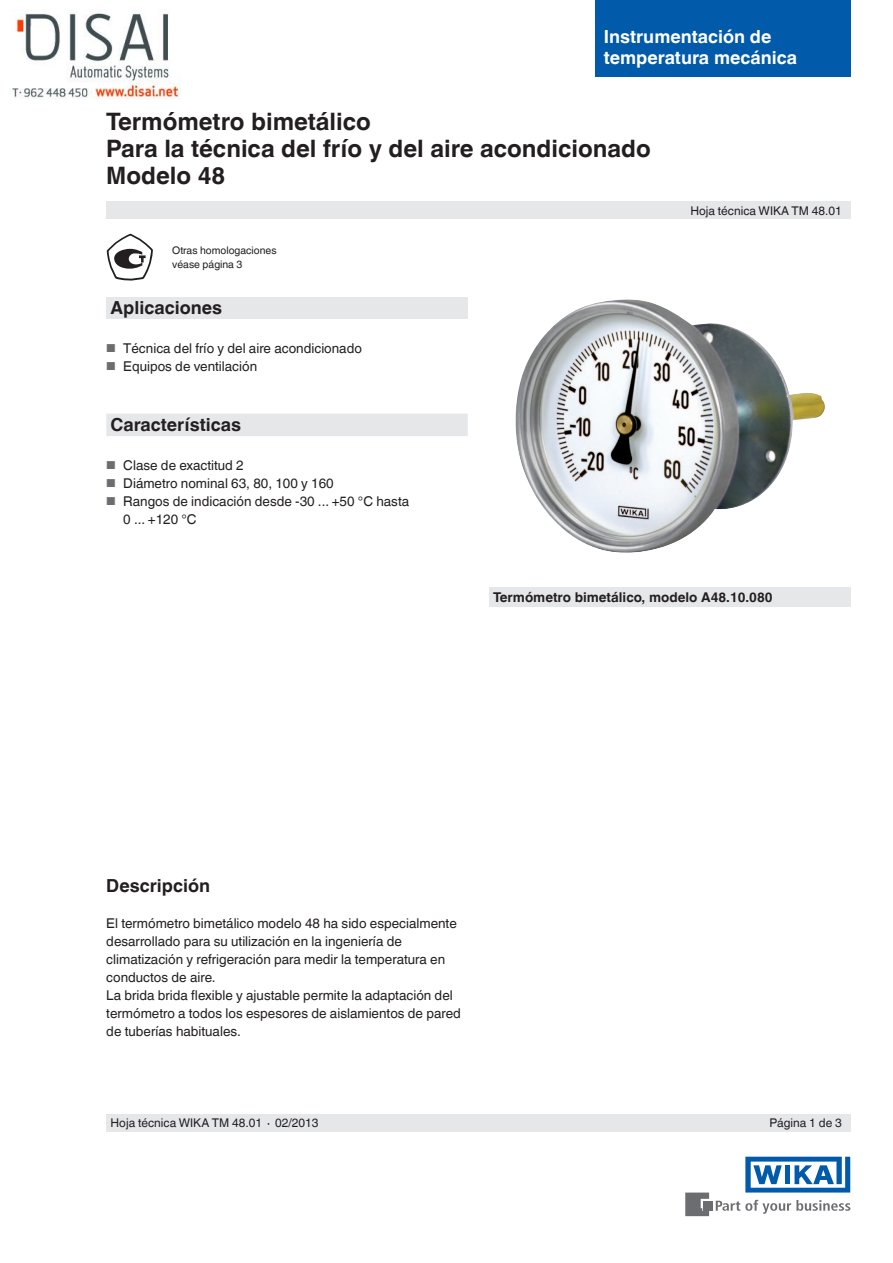
<style>
.page{position:relative;width:893px;height:1263px;background:#fff}
.page>*{position:absolute;margin:0;border:0;box-sizing:border-box;transform-origin:0 0}
.t1{font:700 24px/27px "Helvetica World";color:#231f20}
.t2{font:700 18px "Helvetica World";color:#231f20}
.t3{font:700 18px/21px "Helvetica World";color:#fff}
.t4{font:13.5px/18px "Helvetica World";color:#231f20}
.t5{font:700 13.5px "Helvetica World";color:#231f20}
.t6{font:12px "Helvetica World";color:#231f20}
.t7{font:10.5px/13.5px "Helvetica World";color:#231f20}
.s1{font-size:11.55px;color:#6c6d70}
</style>
<div class="page">
<div style="left:106px;top:298px;width:362px;height:21px;background:#e6e7e9"></div>
<svg style="left:716px;top:1200px;width:134px;height:14px"></svg>
<div style="left:703px;top:1201px;width:9px;height:9px;background:#6c6d70"></div>
<svg style="left:685px;top:1192px;width:24px;height:24px"></svg>
<svg style="left:745px;top:1157px;width:105px;height:35px"></svg>
<div style="left:106px;top:202px;width:744px;height:17px;background:#e6e7e9"></div>
<div style="left:106px;top:1114px;width:744px;height:17px;background:#e6e7e9"></div>
<div style="left:595px;top:0;width:255px;height:77px;background:#015aaa"></div>
<img style="left:515px;top:299px;width:310px;height:254px">
<div style="left:489px;top:587px;width:361px;height:19px;background:#e6e7e9"></div>
<div style="left:106px;top:414px;width:362px;height:22px;background:#e6e7e9"></div>
<svg style="left:107px;top:234px;width:46px;height:47px"></svg>
<img style="left:12px;top:9px;width:169px;height:90px">
<h2 class="t3" style="left:604px;top:26px;width:195px">Instrumentación de temperatura mecánica</h2>
<h1 class="t1" style="left:106px;top:108px;width:546px">Termómetro bimetálico<br>Para la técnica del frío y del aire acondicionado<br>Modelo 48</h1>
<p class="t7" style="left:172px;top:244px;width:106px">Otras homologaciones véase página 3</p>
<h2 class="t2" style="left:111px;top:297px;width:113px">Aplicaciones</h2>
<p class="t4" style="left:106px;top:339px;width:257px"><span class="s1">■</span> Técnica del frío y del aire acondicionado</p>
<p class="t4" style="left:106px;top:357px;width:152px"><span class="s1">■</span> Equipos de ventilación</p>
<h2 class="t2" style="left:111px;top:414px;width:132px">Características</h2>
<p class="t4" style="left:106px;top:456px;width:139px"><span class="s1">■</span> Clase de exactitud 2</p>
<p class="t4" style="left:106px;top:474px;width:229px"><span class="s1">■</span> Diámetro nominal 63, 80, 100 y 160</p>
<p class="t4" style="left:123px;top:492px;width:287px;text-indent:-17px"><span class="s1">■</span> Rangos de indicación desde -30 ... +50 °C hasta<br>0 ... +120 °C</p>
<p class="t6" style="left:690px;top:204px;width:153px">Hoja técnica WIKA TM 48.01</p>
<p class="t5" style="left:493px;top:589px;width:281px">Termómetro bimetálico, modelo A48.10.080</p>
<h2 class="t2" style="left:106px;top:876px;width:105px">Descripción</h2>
<p class="t4" style="left:106px;top:915px;width:356px">El termómetro bimetálico modelo 48 ha sido especialmente desarrollado para su utilización en la ingeniería de climatización y refrigeración para medir la temperatura en conductos de aire.<br>La brida brida flexible y ajustable permite la adaptación del termómetro a todos los espesores de aislamientos de pared de tuberías habituales.</p>
<p class="t6" style="left:111px;top:1116px;width:209px">Hoja técnica WIKA TM 48.01 ∙ 02/2013</p>
<p class="t6" style="left:769px;top:1116px;width:74px">Página 1 de 3</p>
</div>
